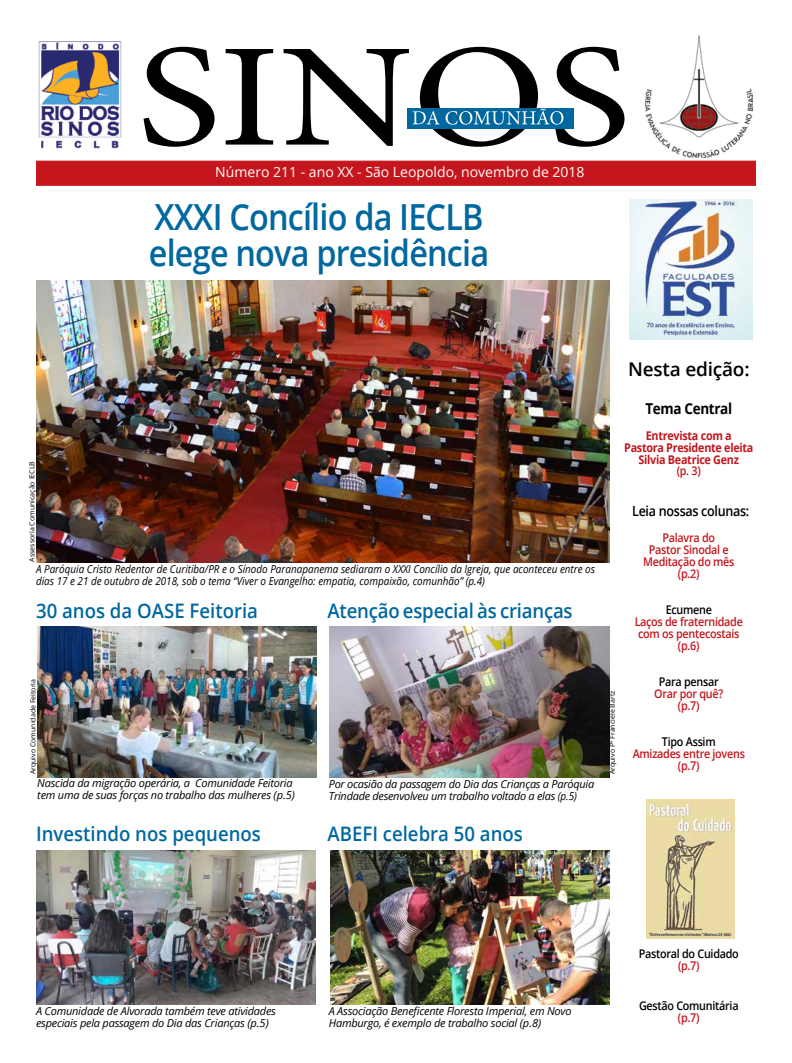
<style>
.page{position:relative;width:792px;height:1063px;background:#fff}
.page>*{position:absolute;margin:0;border:0;box-sizing:border-box;transform-origin:0 0}
.t1{font:600 36px/36px "Open Sans";letter-spacing:-.025em;color:#00689e;scale:.9 1}
.t2{font:600 20px "Open Sans";color:#00689e;scale:.93 1}
.t3{font:600 19px "Open Sans";letter-spacing:-.01em;color:#000}
.t4{font:700 15px "Open Sans";letter-spacing:-.025em;color:#000;scale:.9 1}
.t5{font:14px "Open Sans";color:#fff}
.t6{font:600 14px "Open Sans";letter-spacing:-.025em;color:#000;scale:.9 1}
.t7{font:600 12px/12px "Open Sans";letter-spacing:-.025em;color:#c4161c;text-align:center;scale:.9 1}
.t8{font:600 12px "Open Sans";letter-spacing:-.025em;color:#000;scale:.9 1}
.t9{font:700 12px/12px "Open Sans";letter-spacing:-.025em;color:#c4161c;text-align:center;scale:.9 1}
.t10{font:italic 11px/12px "Open Sans";letter-spacing:-.02em;color:#000}
.t11{font:italic 11px/12px "Open Sans";color:#000;scale:.9 1}
.t12{font:7px "Open Sans";color:#000}
</style>
<div class="page">
<div style="left:36px;top:161px;width:720px;height:25px;background:#c4161c;border:1px solid #c4161c"></div>
<svg style="left:144px;top:47px;width:481px;height:100px"></svg>
<div style="left:407px;top:108px;width:167px;height:21px;background:#00689e"></div>
<svg style="left:413px;top:108px;width:150px;height:17px"></svg>
<img style="left:38px;top:41px;width:84px;height:108px">
<img style="left:629px;top:199px;width:123px;height:141px">
<img style="left:646px;top:36px;width:106px;height:121px">
<img style="left:36px;top:280px;width:574px;height:283px">
<img style="left:647px;top:799px;width:88px;height:140px">
<img style="left:329px;top:627px;width:281px;height:150px">
<img style="left:37px;top:627px;width:280px;height:150px">
<img style="left:36px;top:850px;width:279px;height:154px">
<img style="left:330px;top:850px;width:280px;height:154px">
<p class="t5" style="left:215px;top:162px;width:371px">Número 211 - ano XX - São Leopoldo, novembro de 2018</p>
<h1 class="t1" style="left:149px;top:198px;width:380px">XXXI Concílio da IECLB elege nova presidência</h1>
<p class="t12" style="left:27px;top:562px;width:102px;rotate:-90deg">Assessoria Comunicação IECLB</p>
<p class="t11" style="left:36px;top:563px;width:623px">A Paróquia Cristo Redentor de Curitiba/PR e o Sínodo Paranapanema sediaram o XXXI Concílio da Igreja, que aconteceu entre os dias 17 e 21 de outubro de 2018, sob o tema “Viver o Evangelho: empatia, compaixão, comunhão” (p.4)</p>
<h2 class="t2" style="left:36px;top:597px;width:240px">30 anos da OASE Feitoria</h2>
<h2 class="t2" style="left:327px;top:597px;width:265px">Atenção especial às crianças</h2>
<p class="t12" style="left:28px;top:774px;width:97px;rotate:-90deg">Arquivo Comunidade Feitoria</p>
<p class="t10" style="left:37px;top:777px;width:259px">Nascida da migração operária, a Comunidade Feitoria tem uma de suas forças no trabalho das mulheres (p.5)</p>
<p class="t10" style="left:329px;top:778px;width:267px">Por ocasião da passagem do Dia das Crianças a Paróquia<br>Trindade desenvolveu um trabalho voltado a elas (p.5)</p>
<h2 class="t2" style="left:36px;top:820px;width:243px">Investindo nos pequenos</h2>
<h2 class="t2" style="left:328px;top:820px;width:212px">ABEFI celebra 50 anos</h2>
<h3 class="t3" style="left:628px;top:356px;width:123px">Nesta edição:</h3>
<h3 class="t4" style="left:645px;top:398px;width:98px">Tema Central</h3>
<p class="t9" style="left:624px;top:430px;width:145px">Entrevista com a<br>Pastora Presidente eleita<br>Silvia Beatrice Genz</p>
<p class="t7" style="left:677px;top:465px;width:28px">(p. 3)</p>
<p class="t12" style="left:608px;top:774px;width:85px;rotate:-90deg">Arquivo P<sup>a</sup> Franciele Bartz</p>
<p class="t6" style="left:632px;top:501px;width:132px">Leia nossas colunas:</p>
<p class="t7" style="left:643px;top:532px;width:103px">Palavra do<br>Pastor Sinodal e<br>Meditação do mês (p.2)</p>
<p class="t8" style="left:666px;top:602px;width:53px">Ecumene</p>
<p class="t7" style="left:635px;top:616px;width:122px">Laços de fraternidade com os pentecostais (p.6)</p>
<p class="t8" style="left:659px;top:674px;width:68px">Para pensar</p>
<p class="t7" style="left:654px;top:688px;width:78px">Orar por quê? (p.7)</p>
<p class="t8" style="left:662px;top:734px;width:61px">Tipo Assim</p>
<p class="t7" style="left:633px;top:748px;width:126px">Amizades entre jovens (p.7)</p>
<p class="t10" style="left:36px;top:1005px;width:241px">A Comunidade de Alvorada também teve atividades especiais pela passagem do Dia das Crianças (p.5)</p>
<p class="t10" style="left:329px;top:1005px;width:244px">A Associação Beneficente Floresta Imperial, em Novo<br>Hamburgo, é exemplo de trabalho social (p.8)</p>
<p class="t8" style="left:639px;top:945px;width:113px">Pastoral do Cuidado</p>
<p class="t7" style="left:678px;top:959px;width:26px">(p.7)</p>
<p class="t8" style="left:639px;top:998px;width:112px">Gestão Comunitária</p>
<p class="t7" style="left:678px;top:1012px;width:26px">(p.7)</p>
</div>
